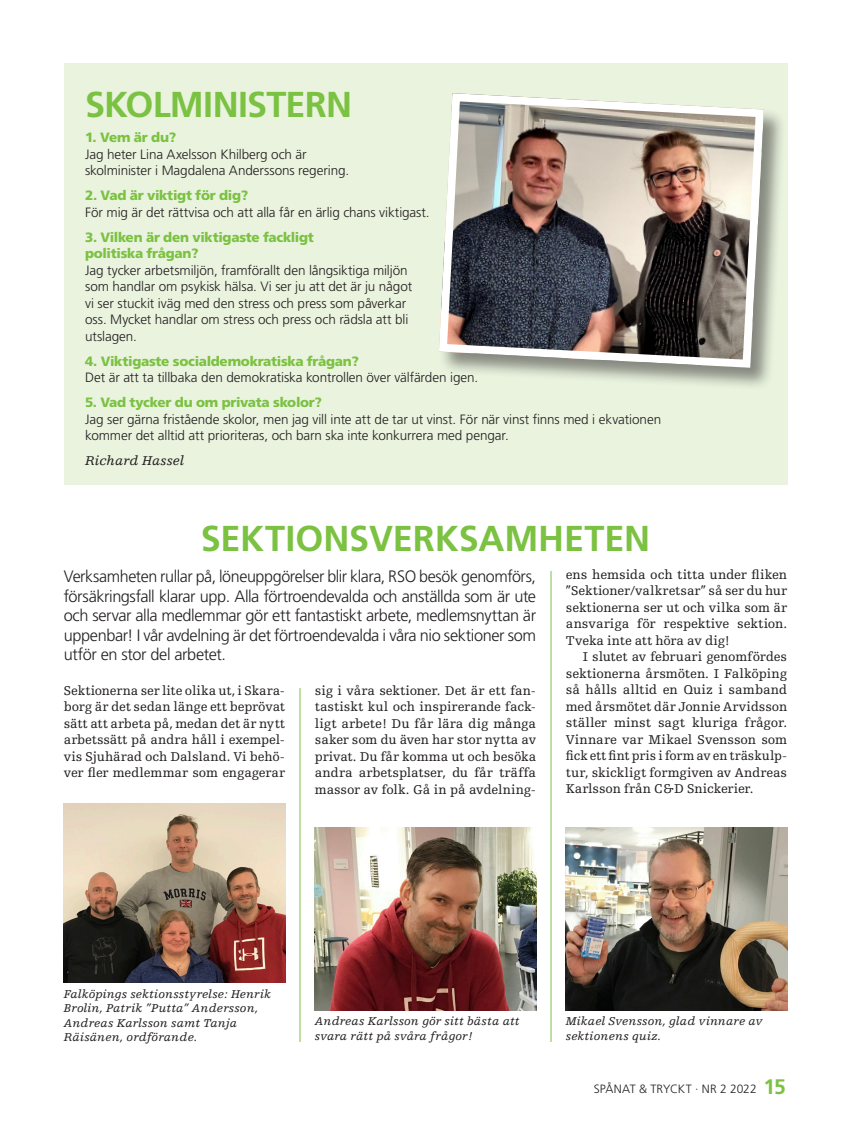
<style>
.page{position:relative;width:851px;height:1127px;background:#fff}
.page>*{position:absolute;margin:0;border:0;box-sizing:border-box;transform-origin:0 0}
.t1{font:700 36px "Frutiger";letter-spacing:-.005em;color:#7bc142}
.t2{font:300 16.5px/19.5px "Frutiger";letter-spacing:-.025em;color:#231f20;text-align:justify}
.t3{font:13.5px/16.5px "Egyptienne F";letter-spacing:-.005em;color:#231f20;text-align:justify}
.t4{font:300 13.5px/16.5px "Frutiger";letter-spacing:-.01em;color:#231f20}
.t5{font:900 13.5px/16.5px "Frutiger";letter-spacing:-.02em;color:#7bc142}
.t6{font:italic 13.5px "Egyptienne F";letter-spacing:.015em;color:#231f20}
.t7{font:italic 12px/14.4px "Egyptienne F";letter-spacing:.015em;color:#231f20}
.t8{font:300 12px "Frutiger";color:#231f20}
.s1{font-weight:700;font-size:21px;color:#7bc142}
</style>
<div class="page">
<div style="left:64px;top:64px;width:723px;height:421px;background:#e9f3de"></div>
<div style="left:438px;top:92px;width:348px;height:298px;background:#231f20;opacity:.5"></div>
<img style="left:438px;top:92px;width:329px;height:280px">
<hr style="left:299px;top:688px;width:1px;height:354px;background:#7bc142">
<hr style="left:550px;top:571px;width:1px;height:471px;background:#7bc142">
<img style="left:64px;top:804px;width:221px;height:178px">
<img style="left:315px;top:827px;width:221px;height:183px">
<img style="left:566px;top:827px;width:221px;height:183px">
<h1 class="t1" style="left:85px;top:83px;width:268px">SKOLMINISTERN</h1>
<p class="t5" style="left:85px;top:129px;width:93px">1. Vem är du?</p>
<p class="t4" style="left:85px;top:146px;width:265px">Jag heter Lina Axelsson Khilberg och är skolminister i Magdalena Anderssons regering.</p>
<p class="t5" style="left:85px;top:187px;width:164px">2. Vad är viktigt för dig?</p>
<p class="t4" style="left:85px;top:204px;width:346px">För mig är det rättvisa och att alla får en ärlig chans viktigast.</p>
<p class="t5" style="left:85px;top:228px;width:230px">3. Vilken är den viktigaste fackligt politiska frågan?</p>
<p class="t4" style="left:85px;top:262px;width:328px">Jag tycker arbetsmiljön, framförallt den långsiktiga miljön som handlar om psykisk hälsa. Vi ser ju att det är ju något vi ser stuckit iväg med den stress och press som påverkar oss. Mycket handlar om stress och press och rädsla att bli utslagen.</p>
<p class="t5" style="left:85px;top:352px;width:275px">4. Viktigaste socialdemokratiska frågan?</p>
<p class="t4" style="left:85px;top:369px;width:394px">Det är att ta tillbaka den demokratiska kontrollen över välfärden igen.</p>
<p class="t5" style="left:85px;top:394px;width:238px">5. Vad tycker du om privata skolor?</p>
<p class="t4" style="left:85px;top:411px;width:577px">Jag ser gärna fristående skolor, men jag vill inte att de tar ut vinst. För när vinst finns med i ekvationen kommer det alltid att prioriteras, och barn ska inte konkurrera med pengar.</p>
<p class="t6" style="left:85px;top:453px;width:100px">Richard Hassel</p>
<h1 class="t1" style="left:201px;top:517px;width:451px">SEKTIONSVERKSAMHETEN</h1>
<p class="t2" style="left:64px;top:567px;width:474px">Verksamheten rullar på, löneuppgörelser blir klara, RSO besök genomförs, försäkringsfall klarar upp. Alla förtroendevalda och anställda som är ute och servar alla medlemmar gör ett fantastiskt arbete, medlemsnyttan är uppenbar! I vår avdelning är det förtroendevalda i våra nio sektioner som utför en stor del arbetet.</p>
<p class="t3" style="left:64px;top:682px;width:223px">Sektionerna ser lite olika ut, i Skara&shy;borg är det sedan länge ett beprövat sätt att arbeta på, medan det är nytt arbetssätt på andra håll i exempel&shy;vis Sjuhärad och Dalsland. Vi behö&shy;ver fler medlemmar som engagerar</p>
<p class="t3" style="left:315px;top:682px;width:223px">sig i våra sektioner. Det är ett fan&shy;tastiskt kul och inspirerande fack&shy;ligt arbete! Du får lära dig många saker som du även har stor nytta av privat. Du får komma ut och besöka andra arbetsplatser, du får träffa massor av folk. Gå in på avdelning-</p>
<p class="t3" style="left:566px;top:566px;width:223px">ens hemsida och titta under fliken ”Sektioner/valkretsar” så ser du hur sektionerna ser ut och vilka som är ansvariga för respektive sektion.<br>Tveka inte att höra av dig!</p>
<p class="t3" style="left:566px;top:649px;width:223px;text-indent:17px">I slutet av februari genomfördes sektionerna årsmöten. I Falköping så hålls alltid en Quiz i samband med årsmötet där Jonnie Arvidsson ställer minst sagt kluriga frågor.<br>Vinnare var Mikael Svensson som fick ett fint pris i form av en träskulp&shy;tur, skickligt formgiven av Andreas Karlsson från C&amp;D Snickerier.</p>
<p class="t7" style="left:64px;top:987px;width:208px">Falköpings sektionsstyrelse: Henrik<br>Brolin, Patrik ”Putta” Andersson,<br>Andreas Karlsson samt Tanja<br>Räisänen, ordförande.</p>
<p class="t7" style="left:315px;top:1014px;width:206px">Andreas Karlsson gör sitt bästa att svara rätt på svåra frågor!</p>
<p class="t7" style="left:566px;top:1014px;width:198px">Mikael Svensson, glad vinnare av sektionens quiz.</p>
<p class="t8" style="left:593px;top:1082px;width:193px">SPÅNAT &amp; TRYCKT · NR 2 2022 <span class="s1">15</span></p>
</div>
